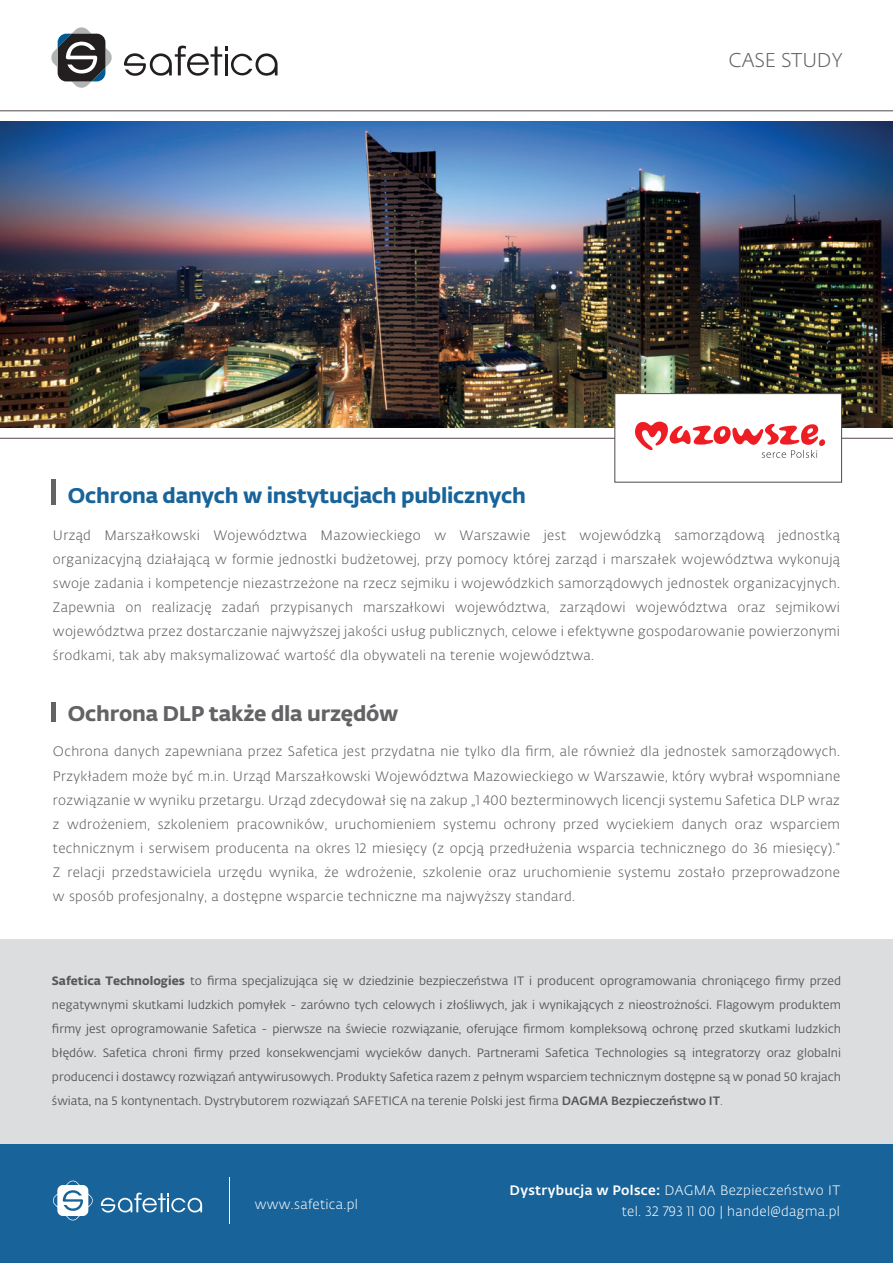
<style>
.page{position:relative;width:893px;height:1263px;background:#fff}
.page>*{position:absolute;margin:0;border:0;box-sizing:border-box;transform-origin:0 0}
.t1{font:21px "Fedra Sans Alt Pro Bold LF";letter-spacing:-.01em;color:#186399}
.t2{font:21px "Fedra Sans Alt Pro Bold LF";letter-spacing:-.01em;color:#636366}
.t3{font:19.8px "Fedra Sans Alt Pro Light LF";letter-spacing:-.01em;color:#636366}
.t4{font:13.5px/24px "Fedra Sans Alt Pro Light LF";letter-spacing:.025em;color:#57585a;text-align:justify}
.t5{font:13.5px/21px "Fedra Sans Alt Pro Light LF";letter-spacing:.025em;color:#fff;text-align:right}
.t6{font:12px/24px "Fedra Sans Alt Pro Book LF";color:#57585a;text-align:justify}
.s1{font-family:"Fedra Sans Alt Pro Bold LF"}
.s2{font-family:"Fedra Sans Alt Pro Med LF"}
.s3{font-family:"Fedra Sans Alt Pro Light LF"}
</style>
<div class="page">
<div style="left:0;top:939px;width:893px;height:218px;background:#dcdddf"></div>
<div style="left:0;top:1145px;width:893px;height:118px;background:#186399"></div>
<svg style="left:101px;top:1192px;width:101px;height:20px"></svg>
<svg style="left:53px;top:1180px;width:40px;height:40px"></svg>
<hr style="left:229px;top:1177px;width:1px;height:47px;background:#fff">
<hr style="left:0;top:110px;width:893px;height:1px;background:#524a47">
<hr style="left:0;top:438px;width:893px;height:1px;background:#524a47">
<img style="left:0;top:121px;width:893px;height:306px">
<div style="left:51px;top:479px;width:5px;height:26px;background:#636366"></div>
<div style="left:51px;top:702px;width:5px;height:19px;background:#636366"></div>
<div style="left:614px;top:393px;width:228px;height:89px;background:#fff;border:1px solid #524a47"></div>
<svg style="left:124px;top:46px;width:154px;height:30px"></svg>
<svg style="left:51px;top:27px;width:61px;height:61px"></svg>
<svg style="left:635px;top:421px;width:190px;height:37px"></svg>
<h1 class="t1" style="left:68px;top:479px;width:459px">Ochrona danych w instytucjach publicznych</h1>
<h2 class="t3" style="left:728px;top:47px;width:116px">CASE STUDY</h2>
<p class="t4" style="left:53px;top:523px;width:789px">Urząd Marszałkowski Województwa Mazowieckiego w Warszawie jest wojewódzką samorządową jednostką organizacyjną działającą w formie jednostki budżetowej, przy pomocy której zarząd i marszałek województwa wykonują swoje zadania i kompetencje niezastrzeżone na rzecz sejmiku i wojewódzkich samorządowych jednostek organizacyjnych.<br>Zapewnia on realizację zadań przypisanych marszałkowi województwa, zarządowi województwa oraz sejmikowi województwa przez dostarczanie najwyższej jakości usług publicznych, celowe i efektywne gospodarowanie powierzonymi środkami, tak aby maksymalizować wartość dla obywateli na terenie województwa.</p>
<h1 class="t2" style="left:68px;top:696px;width:332px">Ochrona DLP także dla urzędów</h1>
<p class="t4" style="left:53px;top:739px;width:789px">Ochrona danych zapewniana przez Safetica jest przydatna nie tylko dla firm, ale również dla jednostek samorządowych.<br>Przykładem może być m.in. Urząd Marszałkowski Województwa Mazowieckiego w Warszawie, który wybrał wspomniane rozwiązanie w wyniku przetargu. Urząd zdecydował się na zakup „1 400 bezterminowych licencji systemu Safetica DLP wraz z wdrożeniem, szkoleniem pracowników, uruchomieniem systemu ochrony przed wyciekiem danych oraz wsparciem technicznym i serwisem producenta na okres 12 miesięcy (z opcją przedłużenia wsparcia technicznego do 36 miesięcy).” Z relacji przedstawiciela urzędu wynika, że wdrożenie, szkolenie oraz uruchomienie systemu zostało przeprowadzone w sposób profesjonalny, a dostępne wsparcie techniczne ma najwyższy standard.</p>
<p class="t6" style="left:52px;top:968px;width:791px"><span class="s1">Safetica Technologies</span> to firma specjalizująca się w dziedzinie bezpieczeństwa IT i producent oprogramowania chroniącego firmy przed negatywnymi skutkami ludzkich pomyłek - zarówno tych celowych i złośliwych, jak i wynikających z nieostrożności. Flagowym produktem firmy jest oprogramowanie Safetica - pierwsze na świecie rozwiązanie, oferujące firmom kompleksową ochronę przed skutkami ludzkich błędów. Safetica chroni firmy przed konsekwencjami wycieków danych. Partnerami Safetica Technologies są integratorzy oraz globalni producenci i dostawcy rozwiązań antywirusowych. Produkty Safetica razem z pełnym wsparciem technicznym dostępne są w ponad 50 krajach świata, na 5 kontynentach. Dystrybutorem rozwiązań SAFETICA na terenie Polski jest firma <span class="s2">DAGMA Bezpieczeństwo IT</span><span class="s3">.</span></p>
<p class="t5" style="left:255px;top:1193px;width:105px">www.safetica.pl</p>
<p class="t5" style="left:510px;top:1179px;width:332px"><span class="s2">Dystrybucja w Polsce:</span> DAGMA Bezpieczeństwo IT tel. 32 793 11 00 | handel@dagma.pl</p>
</div>
